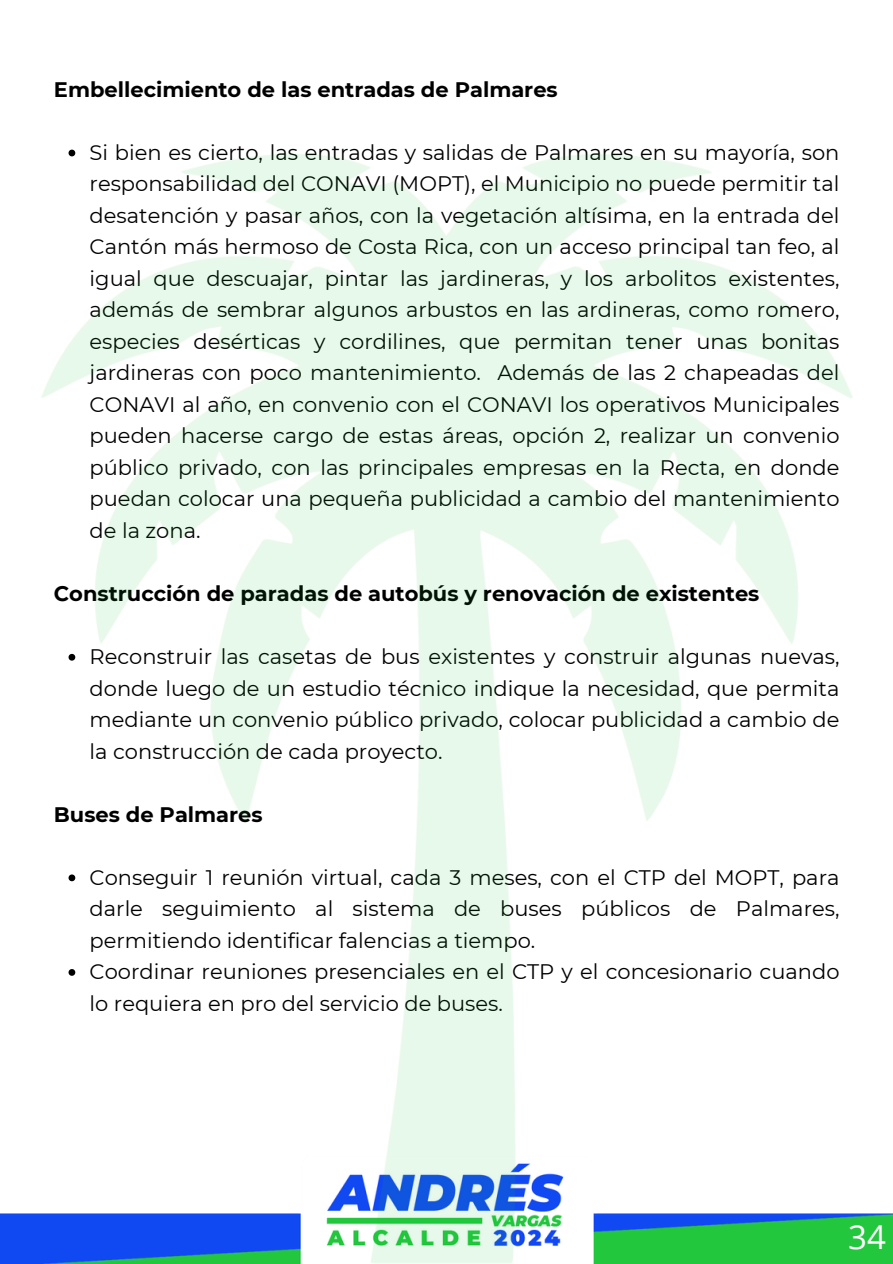
<style>
.page{position:relative;width:893px;height:1264px;background:#fff}
.page>*{position:absolute;margin:0;border:0;box-sizing:border-box;transform-origin:0 0}
.t1{font:33px "Open Sans";color:#fff}
.t2{font:21px/31.5px "Montserrat";color:#000;text-align:justify}
.t3{font:700 21px "Montserrat";color:#000}
</style>
<div class="page">
<img style="left:0;top:149px;width:892px;height:1114px">
<p class="t3" style="left:54px;top:76px;width:505px">Embellecimiento de las entradas de Palmares</p>
<p class="t2" style="left:90px;top:136px;width:751px">Si bien es cierto, las entradas y salidas de Palmares en su mayoría, son responsabilidad del CONAVI (MOPT), el Municipio no puede permitir tal desatención y pasar años, con la vegetación altísima, en la entrada del Cantón más hermoso de Costa Rica, con un acceso principal tan feo, al igual que descuajar, pintar las jardineras, y los arbolitos existentes, además de sembrar algunos arbustos en las ardineras, como romero, especies desérticas y cordilines, que permitan tener unas bonitas jardineras con poco mantenimiento. Además de las 2 chapeadas del CONAVI al año, en convenio con el CONAVI los operativos Municipales pueden hacerse cargo de estas áreas, opción 2, realizar un convenio público privado, con las principales empresas en la Recta, en donde puedan colocar una pequeña publicidad a cambio del mantenimiento de la zona.</p>
<p class="t3" style="left:54px;top:580px;width:707px">Construcción de paradas de autobús y renovación de existentes</p>
<p class="t2" style="left:90px;top:640px;width:751px">Reconstruir las casetas de bus existentes y construir algunas nuevas, donde luego de un estudio técnico indique la necesidad, que permita mediante un convenio público privado, colocar publicidad a cambio de la construcción de cada proyecto.</p>
<p class="t3" style="left:54px;top:801px;width:210px">Buses de Palmares</p>
<p class="t2" style="left:90px;top:861px;width:751px">Conseguir 1 reunión virtual, cada 3 meses, con el CTP del MOPT, para darle seguimiento al sistema de buses públicos de Palmares, permitiendo identificar falencias a tiempo.</p>
<p class="t2" style="left:90px;top:955px;width:751px">Coordinar reuniones presenciales en el CTP y el concesionario cuando lo requiera en pro del servicio de buses.</p>
<p class="t1" style="left:848px;top:1213px;width:39px">34</p>
</div>
